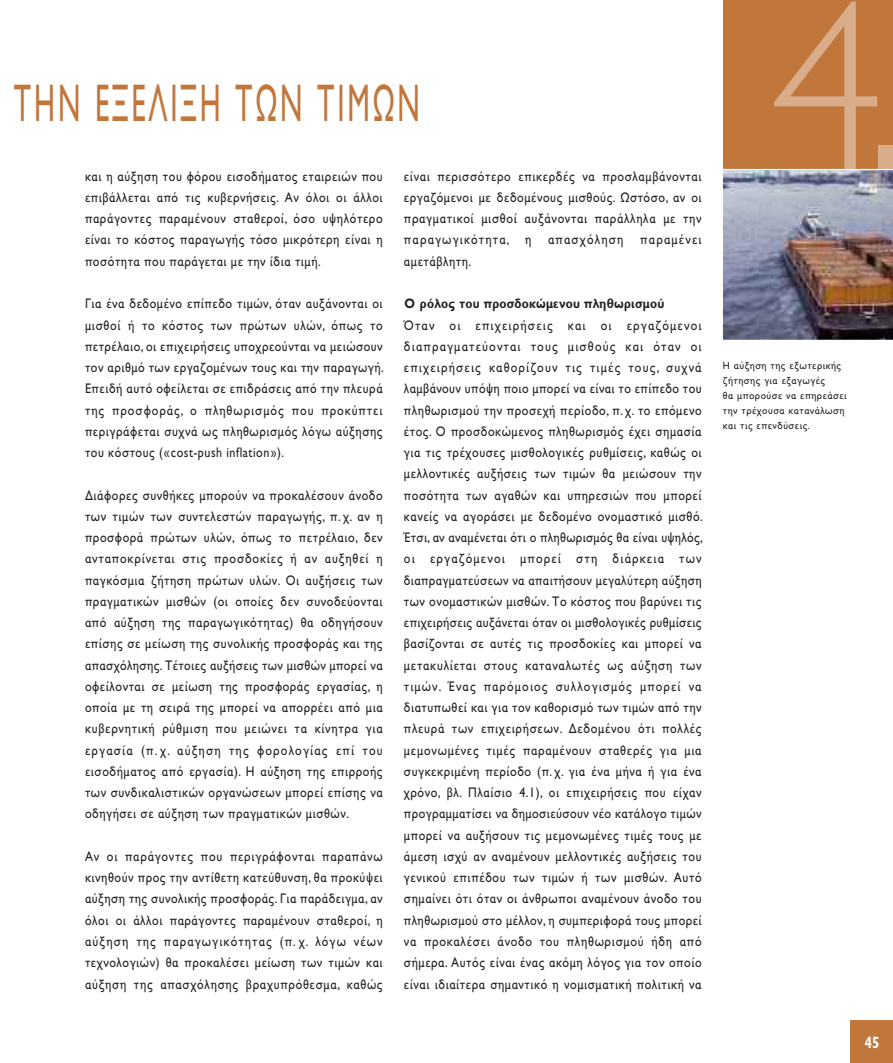
<style>
.page{position:relative;width:893px;height:1063px;background:#fff}
.page>*{position:absolute;margin:0;border:0;box-sizing:border-box;transform-origin:0 0}
.t1{font:300 245.25px "Gill Sans";color:#daad8a;scale:.92 1}
.t2{font:53.25px "Gill Sans Greek Std";letter-spacing:.1em;color:#c1763c;scale:.54 1}
.t3{font:700 condensed 16.5px "Gill Sans";color:#fff;scale:.85 1}
.t4{font:13.95px/21.3px "Gill Sans Greek Std";letter-spacing:.045em;color:#212125;text-align:justify;scale:.86 1}
.t5{font:700 13.8px "Gill Sans Greek Std";letter-spacing:.02em;color:#212125;scale:.86 1}
.t6{font:10.5px/15px "Gill Sans Greek Std";letter-spacing:.05em;color:#212125;scale:.92 1}
</style>
<div class="page">
<div style="left:851px;top:1020px;width:42px;height:43px;background:#c1763c"></div>
<img style="left:723px;top:0;width:170px;height:340px">
<h2 class="t2" style="left:14px;top:73px;width:754px">ΤΗΝ ΕΞEΛΙΞΗ ΤΩΝ ΤΙΜΩΝ</h2>
<p class="t4" style="left:85px;top:165px;width:348px">και η αύξηση του φόρου εισοδήματος εταιρειών που επιβάλλεται από τις κυβερνήσεις. Αν όλοι οι άλλοι παράγοντες παραμένουν σταθεροί, όσο υψηλότερο είναι το κόστος παραγωγής τόσο μικρότερη είναι η ποσότητα που παράγεται με την ίδια τιμή.</p>
<p class="t4" style="left:85px;top:293px;width:349px">Για ένα δεδομένο επίπεδο τιμών, όταν αυξάνονται οι μισθοί ή το κόστος των πρώτων υλών, όπως το πετρέλαιο, οι επιχειρήσεις υποχρεούνται να μειώσουν τον αριθμό των εργαζομένων τους και την παραγωγή.<br>Επειδή αυτό οφείλεται σε επιδράσεις από την πλευρά της προσφοράς, ο πληθωρισμός που προκύπτει περιγράφεται συχνά ως πληθωρισμός λόγω αύξησης του κόστους («cost-push inflation»).</p>
<p class="t4" style="left:85px;top:484px;width:348px">∆ιάφορες συνθήκες μπορούν να προκαλέσουν άνοδο των τιμών των συντελεστών παραγωγής, π. χ. αν η προσφορά πρώτων υλών, όπως το πετρέλαιο, δεν ανταποκρίνεται στις προσδοκίες ή αν αυξηθεί η παγκόσμια ζήτηση πρώτων υλών. Οι αυξήσεις των πραγματικών μισθών (οι οποίες δεν συνοδεύονται από αύξηση της παραγωγικότητας) θα οδηγήσουν επίσης σε μείωση της συνολικής προσφοράς και της απασχόλησης. Τέτοιες αυξήσεις των μισθών μπορεί να οφείλονται σε μείωση της προσφοράς εργασίας, η οποία με τη σειρά της μπορεί να απορρέει από μια κυβερνητική ρύθμιση που μειώνει τα κίνητρα για εργασία (π. χ. αύξηση της φορολογίας επί του εισοδήματος από εργασία). Η αύξηση της επιρροής των συνδικαλιστικών οργανώσεων μπορεί επίσης να οδηγήσει σε αύξηση των πραγματικών μισθών.</p>
<p class="t4" style="left:85px;top:846px;width:348px">Αν οι παράγοντες που περιγράφονται παραπάνω κινηθούν προς την αντίθετη κατεύθυνση, θα προκύψει αύξηση της συνολικής προσφοράς. Για παράδειγμα, αν όλοι οι άλλοι παράγοντες παραμένουν σταθεροί, η αύξηση της παραγωγικότητας (π. χ. λόγω νέων τεχνολογιών) θα προκαλέσει μείωση των τιμών και αύξηση της απασχόλησης βραχυπρόθεσμα, καθώς</p>
<p class="t4" style="left:404px;top:165px;width:348px">είναι περισσότερο επικερδές να προσλαμβάνονται εργαζόμενοι με δεδομένους μισθούς. Ωστόσο, αν οι πραγματικοί μισθοί αυξάνονται παράλληλα με την παραγωγικότητα, η απασχόληση παραμένει αμετάβλητη.</p>
<p class="t5" style="left:404px;top:295px;width:304px">Ο ρόλος του προσδοκώμενου πληθωρισμού</p>
<p class="t4" style="left:404px;top:314px;width:349px">Όταν οι επιχειρήσεις και οι εργαζόμενοι διαπραγματεύονται τους μισθούς και όταν οι επιχειρήσεις καθορίζουν τις τιμές τους, συχνά λαμβάνουν υπόψη ποιο μπορεί να είναι το επίπεδο του πληθωρισμού την προσεχή περίοδο, π. χ. το επόμενο έτος. Ο προσδοκώμενος πληθωρισμός έχει σημασία για τις τρέχουσες μισθολογικές ρυθμίσεις, καθώς οι μελλοντικές αυξήσεις των τιμών θα μειώσουν την ποσότητα των αγαθών και υπηρεσιών που μπορεί κανείς να αγοράσει με δεδομένο ονομαστικό μισθό.<br>Έτσι, αν αναμένεται ότι ο πληθωρισμός θα είναι υψηλός, οι εργαζόμενοι μπορεί στη διάρκεια των διαπραγματεύσεων να απαιτήσουν μεγαλύτερη αύξηση των ονομαστικών μισθών. Το κόστος που βαρύνει τις επιχειρήσεις αυξάνεται όταν οι μισθολογικές ρυθμίσεις βασίζονται σε αυτές τις προσδοκίες και μπορεί να μετακυλίεται στους καταναλωτές ως αύξηση των τιμών. Ένας παρόμοιος συλλογισμός μπορεί να διατυπωθεί και για τον καθορισμό των τιμών από την πλευρά των επιχειρήσεων. ∆εδομένου ότι πολλές μεμονωμένες τιμές παραμένουν σταθερές για μια συγκεκριμένη περίοδο (π. χ. για ένα μήνα ή για ένα χρόνο, βλ. Πλαίσιο 4.1), οι επιχειρήσεις που είχαν προγραμματίσει να δημοσιεύσουν νέο κατάλογο τιμών μπορεί να αυξήσουν τις μεμονωμένες τιμές τους με άμεση ισχύ αν αναμένουν μελλοντικές αυξήσεις του γενικού επιπέδου των τιμών ή των μισθών. Αυτό σημαίνει ότι όταν οι άνθρωποι αναμένουν άνοδο του πληθωρισμού στο μέλλον, η συμπεριφορά τους μπορεί να προκαλέσει άνοδο του πληθωρισμού ήδη από σήμερα. Αυτός είναι ένας ακόμη λόγος για τον οποίο είναι ιδιαίτερα σημαντικό η νομισματική πολιτική να</p>
<h1 class="t1" style="left:771px;top:-57px;width:124px">4</h1>
<p class="t6" style="left:723px;top:358px;width:136px">Η αύξηση της εξωτερικής ζήτησης για εξαγωγές<br>θα μπορούσε να επηρεάσει την τρέχουσα κατανάλωση και τις επενδύσεις.</p>
<p class="t3" style="left:865px;top:1036px;width:19px">45</p>
</div>
